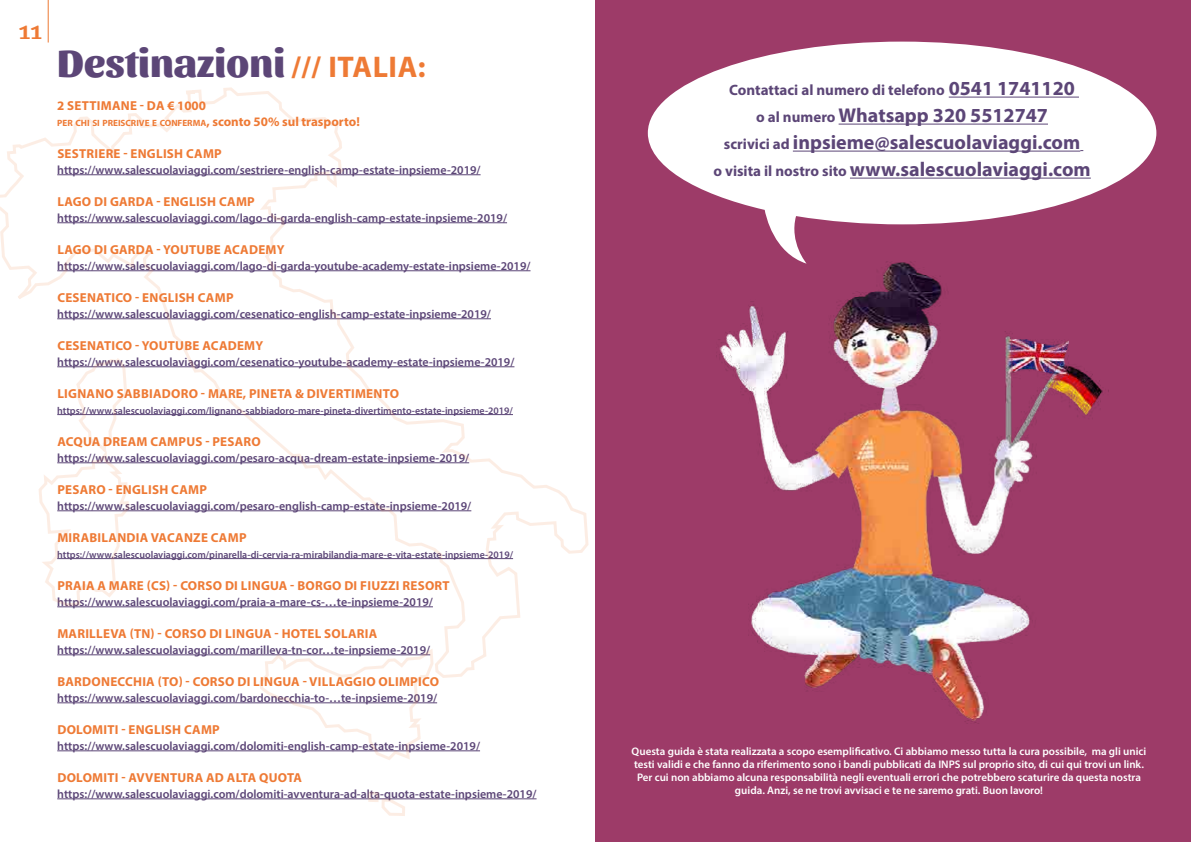
<style>
.page{position:relative;width:1191px;height:842px;background:#fff}
.page>*{position:absolute;margin:0;border:0;box-sizing:border-box;transform-origin:0 0}
.t1{font:800 40px "Sansita";color:#5c4677}
.t2{font:700 20px/27px "Myriad Pro";color:#5c4677;text-align:center}
.t3{font:700 20px "Sansita";color:#ee7a35}
.t4{font:700 15px "Myriad Pro";color:#5c4677}
.t5{font:700 13px "Myriad Pro";letter-spacing:.02em;color:#ee7a35}
.t6{font:600 12px "Myriad Pro";color:#5c4677}
.t7{font:600 11px/13.2px "Myriad Pro";color:#fff;text-align:center}
.t8{font:600 10px "Myriad Pro";color:#5c4677}
.t9{font:700 9.1px "Myriad Pro";color:#ee7a35}
.s1{font-family:"Myriad Pro";font-weight:700;font-size:30px;color:#ee7a35}
.s2{font-size:13px}
.s3{font-size:20px}
.s4{font-size:15px}
</style>
<div class="page">
<div style="left:595px;top:0;width:596px;height:842px;background:#9d3b68"></div>
<svg style="left:648px;top:42px;width:508px;height:219px;fill:#fff"></svg>
<hr style="left:57px;top:702px;width:380px;height:1px;background:#5c4677">
<hr style="left:57px;top:750px;width:423px;height:1px;background:#5c4677">
<hr style="left:57px;top:798px;width:479px;height:1px;background:#5c4677">
<svg style="left:258px;top:679px;width:177px;height:81px"></svg>
<svg style="left:0;top:87px;width:589px;height:592px"></svg>
<svg style="left:380px;top:798px;width:27px;height:18px"></svg>
<img style="left:716px;top:261px;width:393px;height:463px">
<hr style="left:48px;top:0;width:1px;height:43px;background:#ee7a35">
<hr style="left:948px;top:97px;width:131px;height:1px;background:#5c4677">
<hr style="left:838px;top:124px;width:210px;height:1px;background:#5c4677">
<hr style="left:793px;top:151px;width:287px;height:1px;background:#5c4677">
<hr style="left:850px;top:178px;width:240px;height:1px;background:#5c4677">
<h2 class="t3" style="left:19px;top:20px;width:25px">11</h2>
<h1 class="t1" style="left:57px;top:39px;width:370px">Destinazioni <span class="s1">/// ITALIA:</span></h1>
<p class="t5" style="left:57px;top:97px;width:150px">2 SETTIMANE - DA € 1000</p>
<p class="t9" style="left:57px;top:117px;width:304px">PER CHI SI PREISCRIVE E CONFERMA<span class="s2">,</span> <span class="s2">sconto 50% sul trasporto!</span></p>
<p class="t5" style="left:57px;top:145px;width:166px">SESTRIERE - ENGLISH CAMP</p>
<p class="t6" style="left:57px;top:162px;width:425px">https://www.salescuolaviaggi.com/sestriere-english-camp-estate-inpsieme-2019/</p>
<p class="t5" style="left:57px;top:193px;width:199px">LAGO DI GARDA - ENGLISH CAMP</p>
<p class="t6" style="left:57px;top:210px;width:451px">https://www.salescuolaviaggi.com/lago-di-garda-english-camp-estate-inpsieme-2019/</p>
<p class="t5" style="left:57px;top:241px;width:229px">LAGO DI GARDA - YOUTUBE ACADEMY</p>
<p class="t6" style="left:57px;top:258px;width:475px">https://www.salescuolaviaggi.com/lago-di-garda-youtube-academy-estate-inpsieme-2019/</p>
<p class="t5" style="left:57px;top:289px;width:178px">CESENATICO - ENGLISH CAMP</p>
<p class="t6" style="left:57px;top:306px;width:435px">https://www.salescuolaviaggi.com/cesenatico-english-camp-estate-inpsieme-2019/</p>
<p class="t5" style="left:57px;top:337px;width:207px">CESENATICO - YOUTUBE ACADEMY</p>
<p class="t6" style="left:57px;top:354px;width:459px">https://www.salescuolaviaggi.com/cesenatico-youtube-academy-estate-inpsieme-2019/</p>
<p class="t5" style="left:57px;top:385px;width:343px">LIGNANO SABBIADORO - MARE, PINETA &amp; DIVERTIMENTO</p>
<p class="t8" style="left:57px;top:404px;width:457px">https://www.salescuolaviaggi.com/lignano-sabbiadoro-mare-pineta-divertimento-estate-inpsieme-2019/</p>
<p class="t5" style="left:57px;top:433px;width:205px">ACQUA DREAM CAMPUS - PESARO</p>
<p class="t6" style="left:57px;top:450px;width:413px">https://www.salescuolaviaggi.com/pesaro-acqua-dream-estate-inpsieme-2019/</p>
<p class="t5" style="left:57px;top:481px;width:151px">PESARO - ENGLISH CAMP</p>
<p class="t6" style="left:57px;top:498px;width:415px">https://www.salescuolaviaggi.com/pesaro-english-camp-estate-inpsieme-2019/</p>
<p class="t5" style="left:57px;top:529px;width:191px">MIRABILANDIA VACANZE CAMP</p>
<p class="t8" style="left:57px;top:548px;width:457px">https://www.salescuolaviaggi.com/pinarella-di-cervia-ra-mirabilandia-mare-e-vita-estate-inpsieme-2019/</p>
<p class="t5" style="left:57px;top:577px;width:394px">PRAIA A MARE (CS) - CORSO DI LINGUA - BORGO DI FIUZZI RESORT</p>
<p class="t6" style="left:57px;top:594px;width:377px">https://www.salescuolaviaggi.com/praia-a-mare-cs-…te-inpsieme-2019/</p>
<p class="t5" style="left:57px;top:625px;width:321px">MARILLEVA (TN) - CORSO DI LINGUA - HOTEL SOLARIA</p>
<p class="t6" style="left:57px;top:642px;width:374px">https://www.salescuolaviaggi.com/marilleva-tn-cor…te-inpsieme-2019/</p>
<p class="t5" style="left:57px;top:673px;width:383px">BARDONECCHIA (TO) - CORSO DI LINGUA - VILLAGGIO OLIMPICO</p>
<p class="t6" style="left:57px;top:690px;width:381px">https://www.salescuolaviaggi.com/bardonecchia-to-…te-inpsieme-2019/</p>
<p class="t5" style="left:57px;top:721px;width:164px">DOLOMITI - ENGLISH CAMP</p>
<p class="t6" style="left:57px;top:738px;width:424px">https://www.salescuolaviaggi.com/dolomiti-english-camp-estate-inpsieme-2019/</p>
<p class="t5" style="left:57px;top:769px;width:246px">DOLOMITI - AVVENTURA AD ALTA QUOTA</p>
<p class="t6" style="left:57px;top:786px;width:481px">https://www.salescuolaviaggi.com/dolomiti-avventura-ad-alta-quota-estate-inpsieme-2019/</p>
<p class="t4" style="left:729px;top:80px;width:347px">Contattaci al numero di telefono <span class="s3">0541 1741120</span></p>
<h2 class="t2" style="left:713px;top:101px;width:379px"><span class="s4">o al numero</span> Whatsapp 320 5512747<br><span class="s4">scrivici ad</span> inpsieme@salescuolaviaggi.com<br><span class="s4">o visita il nostro sito</span> www.salescuolaviaggi.com</h2>
<p class="t7" style="left:631px;top:744px;width:516px">Questa guida è stata realizzata a scopo esemplificativo. Ci abbiamo messo tutta la cura possibile, ma gli unici testi validi e che fanno da riferimento sono i bandi pubblicati da INPS sul proprio sito, di cui qui trovi un link.<br>Per cui non abbiamo alcuna responsabilità negli eventuali errori che potrebbero scaturire da questa nostra guida. Anzi, se ne trovi avvisaci e te ne saremo grati. Buon lavoro!</p>
</div>
